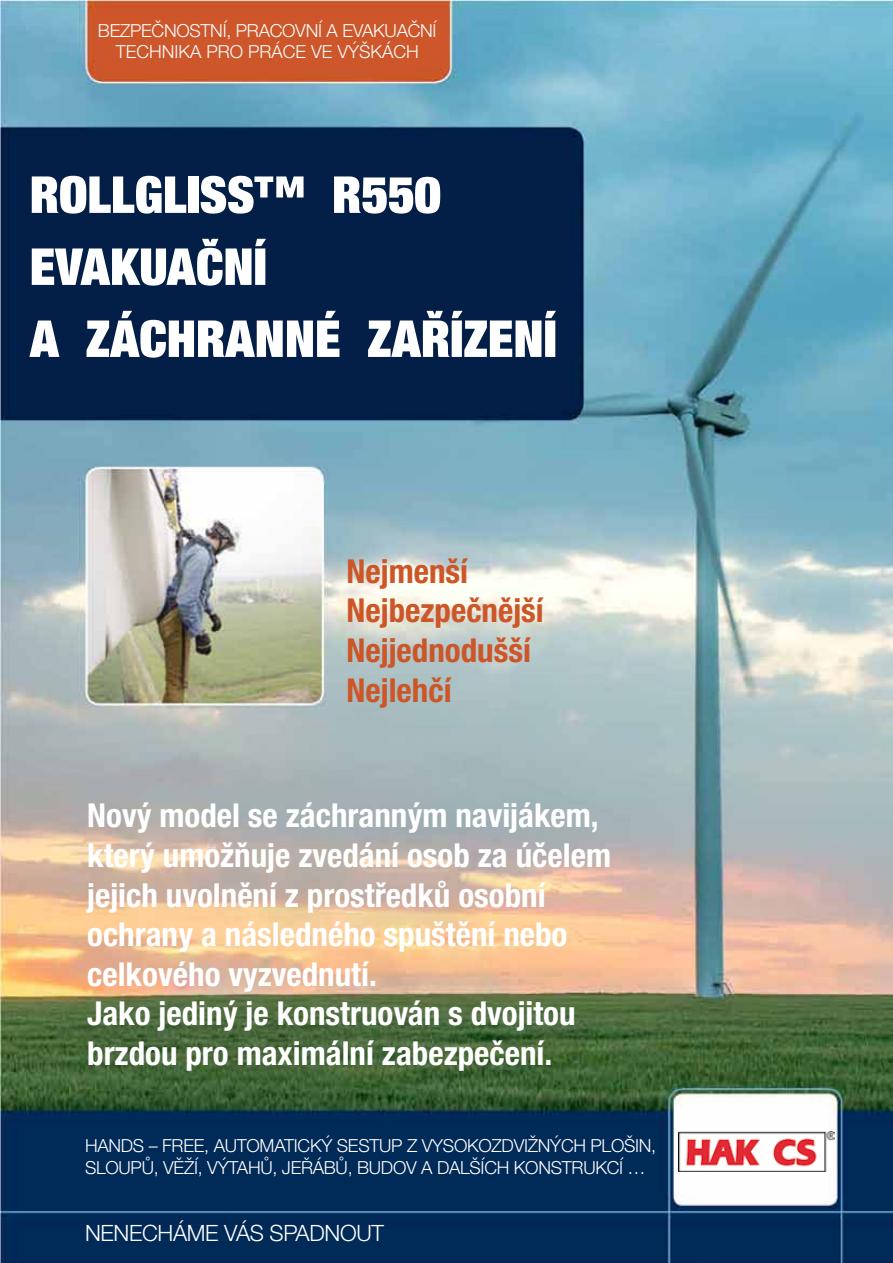
<style>
.page{position:relative;width:893px;height:1263px;background:#fff}
.page>*{position:absolute;margin:0;border:0;box-sizing:border-box;transform-origin:0 0}
.t1{font:900 condensed 51px/72px "Helvetica Neue LT Pro";color:#fff}
.t2{font:700 condensed 33px/39.6px "Helvetica Neue LT Pro";color:#fff}
.t3{font:700 condensed 33px/39.6px "Helvetica Neue LT Pro";color:#cc5628}
.t4{font:300 22.5px "Helvetica Neue LT Pro";letter-spacing:-.015em;color:#fff}
.t5{font:300 18px/21.6px "Helvetica Neue LT Pro";letter-spacing:-.015em;color:#fff;text-align:center}
</style>
<div class="page">
<img style="left:0;top:0;width:893px;height:1263px">
<img style="left:679px;top:1131px;width:155px;height:40px">
<p class="t5" style="left:98px;top:19px;width:340px">BEZPEČNOSTNÍ, PRACOVNÍ A EVAKUAČNÍ<br>TECHNIKA PRO PRÁCE VE VÝŠKÁCH</p>
<h1 class="t1" style="left:30px;top:157px;width:528px">ROLLGLISS™ R550<br>EVAKUAČNÍ<br>A ZÁCHRANNÉ ZAŘÍZENÍ</h1>
<p class="t3" style="left:347px;top:551px;width:199px">Nejmenší<br>Nejbezpečnější<br>Nejjednodušší<br>Nejlehčí</p>
<p class="t2" style="left:87px;top:796px;width:525px">Nový model se záchranným navijákem, který umožňuje zvedání osob za účelem jejich uvolnění z prostředků osobní ochrany a následného spuštění nebo celkového vyzvednutí.<br>Jako jediný je konstruován s dvojitou brzdou pro maximální zabezpečení.</p>
<p class="t5" style="left:85px;top:1134px;width:573px;text-align:left">HANDS – FREE, AUTOMATICKÝ SESTUP Z VYSOKOZDVIŽNÝCH PLOŠIN,<br>SLOUPŮ, VĚŽÍ, VÝTAHŮ, JEŘÁBŮ, BUDOV A DALŠÍCH KONSTRUKCÍ …</p>
<p class="t4" style="left:85px;top:1219px;width:300px">NENECHÁME VÁS SPADNOUT</p>
</div>
